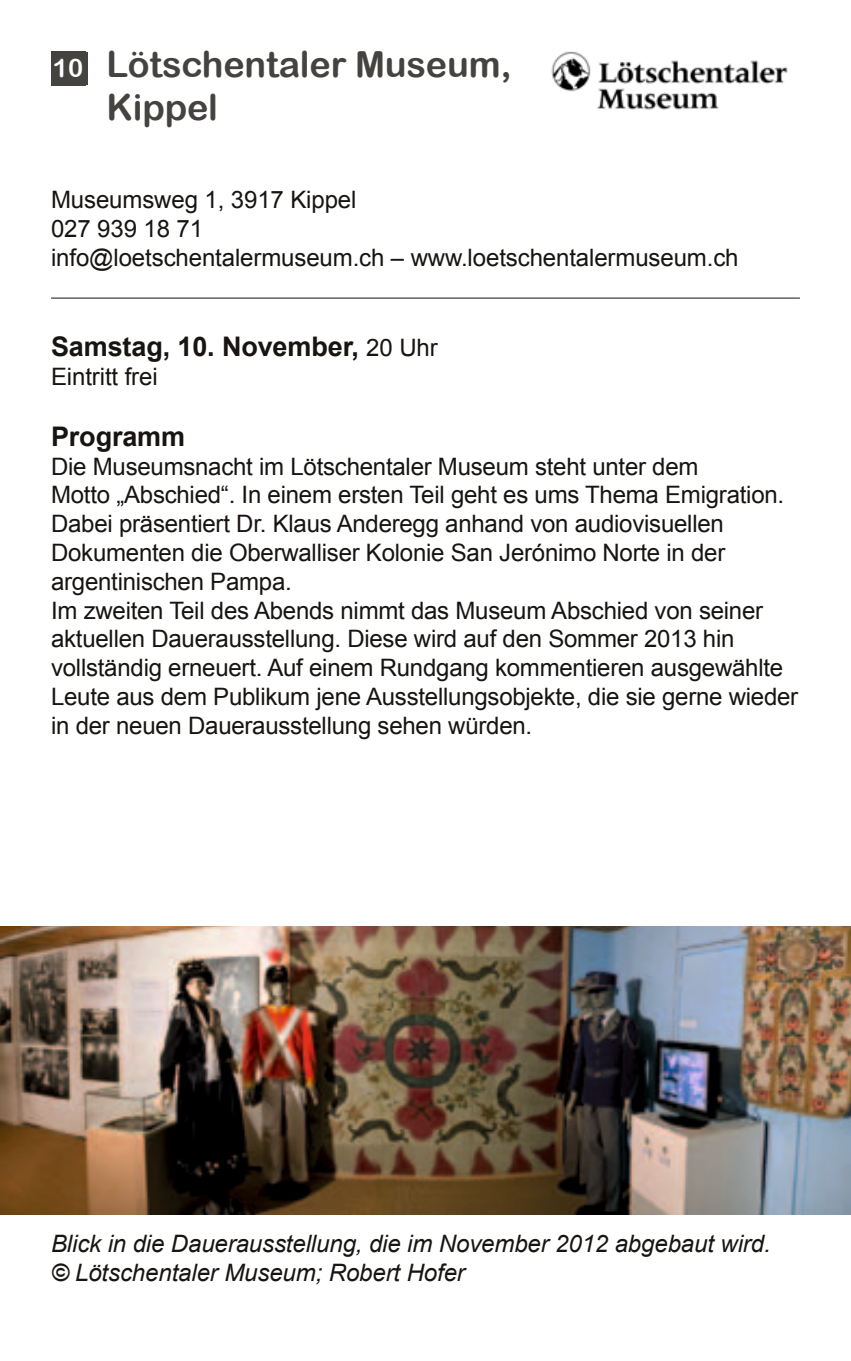
<style>
.page{position:relative;width:851px;height:1361px;background:#fff}
.page>*{position:absolute;margin:0;border:0;box-sizing:border-box;transform-origin:0 0}
.t1{font:36px/43.2px "Arial Rounded MT Bold";letter-spacing:-.005em;color:#454340}
.t2{font:700 27px "Arial";letter-spacing:-.005em;color:#171412}
.t3{font:25.5px "Arial Rounded MT Bold";color:#fff}
.t4{font:24px/28.8px "Arial";letter-spacing:-.01em;color:#171412}
.t5{font:italic 24px/28.8px "Arial";letter-spacing:-.005em;color:#171412}
.s1{font-weight:400;font-size:24px}
</style>
<div class="page">
<hr style="left:850px;top:0;width:1px;height:1361px;background:#4c56be">
<img style="left:0;top:926px;width:850px;height:289px">
<div style="left:53px;top:52px;width:34px;height:33px;background:#454340"></div>
<div style="left:51px;top:51px;width:34px;height:34px;background:#454340"></div>
<img style="left:551px;top:51px;width:237px;height:59px">
<hr style="left:51px;top:298px;width:748px;height:1px;background:#171412">
<p class="t3" style="left:53px;top:53px;width:32px">10</p>
<h1 class="t1" style="left:106px;top:42px;width:407px">Lötschentaler Museum,<br>Kippel</h1>
<p class="t4" style="left:51px;top:185px;width:689px">Museumsweg 1, 3917 Kippel<br>027 939 18 71<br>info@loetschentalermuseum.ch – www.loetschentalermuseum.ch</p>
<p class="t2" style="left:51px;top:331px;width:388px">Samstag, 10. November, <span class="s1">20 Uhr</span></p>
<p class="t4" style="left:51px;top:362px;width:108px">Eintritt frei</p>
<p class="t2" style="left:51px;top:421px;width:136px">Programm</p>
<p class="t4" style="left:51px;top:452px;width:748px">Die Museumsnacht im Lötschentaler Museum steht unter dem<br>Motto „Abschied“. In einem ersten Teil geht es ums Thema Emigration.<br>Dabei präsentiert Dr. Klaus Anderegg anhand von audiovisuellen Dokumenten die Oberwalliser Kolonie San Jerónimo Norte in der argentinischen Pampa.<br>Im zweiten Teil des Abends nimmt das Museum Abschied von seiner aktuellen Dauerausstellung. Diese wird auf den Sommer 2013 hin vollständig erneuert. Auf einem Rundgang kommentieren ausgewählte Leute aus dem Publikum jene Ausstellungsobjekte, die sie gerne wieder in der neuen Dauerausstellung sehen würden.</p>
<p class="t5" style="left:51px;top:1229px;width:721px">Blick in die Dauerausstellung, die im November 2012 abgebaut wird. © Lötschentaler Museum; Robert Hofer</p>
</div>
